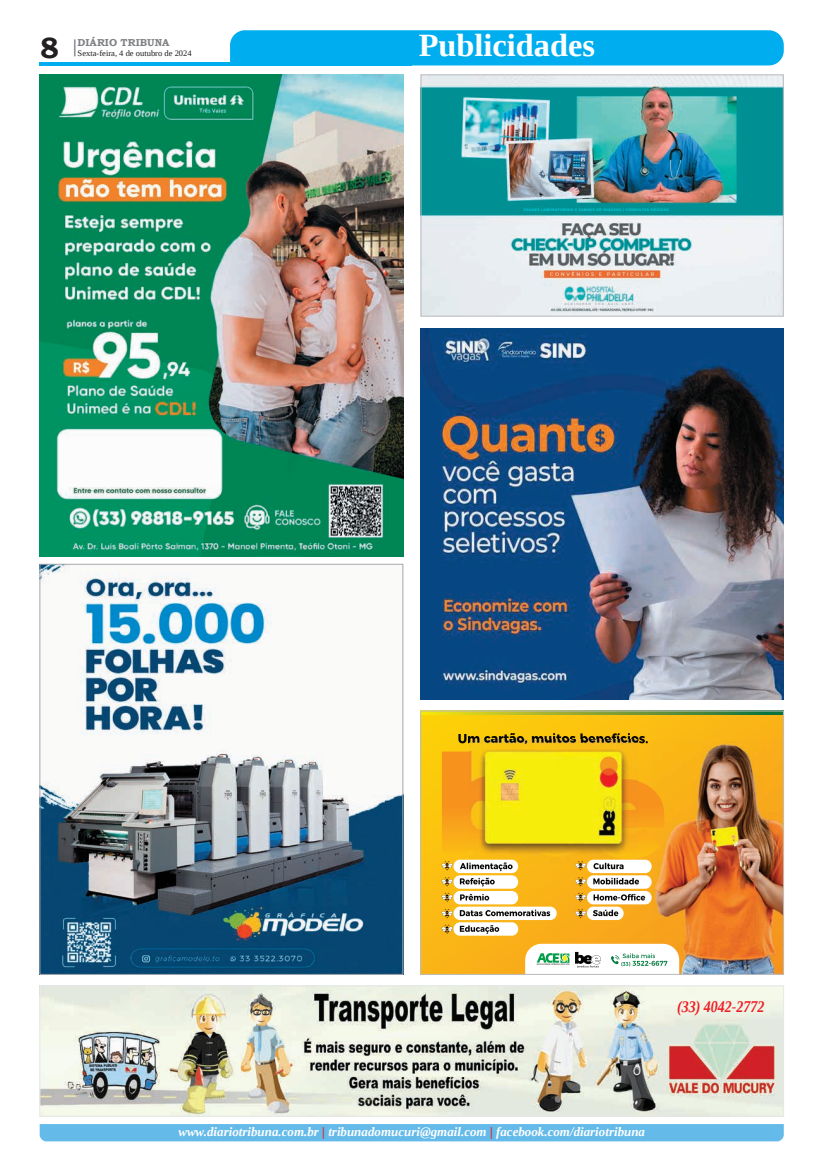
<style>
.page{position:relative;width:821px;height:1166px;background:#fff}
.page>*{position:absolute;margin:0;border:0;box-sizing:border-box;transform-origin:0 0}
.t1{font:700 32.38px "Liberation Serif";color:#fff}
.t2{font:700 29.31px "Bookman Old Style";color:#231f20}
.t3{font:italic 700 16.45px "Liberation Serif";color:#ee1d23;scale:.85 1}
.t4{font:italic 700 12.95px "Liberation Serif";color:#fff}
.t5{font:700 10.06px "Bookman Old Style";color:#808285}
.t6{font:8.4px "Liberation Serif";color:#231f20}
.s1{color:#ee1d23}
</style>
<div class="page">
<svg style="left:74px;top:39px;width:2px;height:17px"></svg>
<hr style="left:40px;top:62px;width:372px;height:3px;background:#00aeef">
<div style="left:230px;top:30px;width:554px;height:35px;background:#00aeef"></div>
<div style="left:40px;top:1124px;width:744px;height:17px;background:#64bae9"></div>
<svg style="left:423px;top:715px;width:359px;height:257px;background:#fab915"></svg>
<img style="left:652px;top:742px;width:130px;height:230px">
<svg style="left:423px;top:713px;width:359px;height:2px"></svg>
<svg style="left:458px;top:733px;width:190px;height:11px"></svg>
<img style="left:469px;top:740px;width:168px;height:11px">
<div style="left:454px;top:875px;width:64px;height:14px;background:#fff;border-radius:7px"></div>
<div style="left:454px;top:859px;width:64px;height:14px;background:#fff;border-radius:7px"></div>
<div style="left:454px;top:891px;width:64px;height:13px;background:#fff;border-radius:7px"></div>
<svg style="left:460px;top:878px;width:35px;height:8px"></svg>
<div style="left:454px;top:922px;width:64px;height:13px;background:#fff;border-radius:7px"></div>
<svg style="left:460px;top:894px;width:29px;height:6px"></svg>
<svg style="left:460px;top:925px;width:39px;height:9px"></svg>
<svg style="left:441px;top:877px;width:12px;height:9px"></svg>
<svg style="left:441px;top:893px;width:12px;height:9px"></svg>
<svg style="left:441px;top:909px;width:12px;height:9px"></svg>
<svg style="left:441px;top:924px;width:12px;height:10px"></svg>
<div style="left:454px;top:906px;width:103px;height:14px;background:#fff;border-radius:7px"></div>
<svg style="left:460px;top:909px;width:90px;height:7px"></svg>
<div style="left:587px;top:875px;width:65px;height:14px;background:#fff;border-radius:7px"></div>
<div style="left:587px;top:859px;width:65px;height:14px;background:#fff;border-radius:7px"></div>
<div style="left:587px;top:891px;width:65px;height:13px;background:#fff;border-radius:7px"></div>
<svg style="left:593px;top:878px;width:46px;height:6px"></svg>
<svg style="left:594px;top:894px;width:51px;height:6px"></svg>
<svg style="left:441px;top:751px;width:224px;height:120px;background:#edc31f"></svg>
<svg style="left:575px;top:877px;width:11px;height:9px"></svg>
<svg style="left:575px;top:893px;width:11px;height:9px"></svg>
<svg style="left:575px;top:909px;width:11px;height:9px"></svg>
<div style="left:587px;top:906px;width:37px;height:14px;background:#fff;border-radius:7px"></div>
<svg style="left:593px;top:909px;width:25px;height:7px"></svg>
<svg style="left:525px;top:944px;width:154px;height:28px"></svg>
<img style="left:42px;top:988px;width:740px;height:126px">
<div style="left:40px;top:986px;width:744px;height:130px;border:1px solid #e6e7e9"></div>
<img style="left:421px;top:328px;width:363px;height:371px">
<img style="left:42px;top:566px;width:359px;height:406px">
<div style="left:40px;top:564px;width:363px;height:410px;border:1px solid #a8a9ad"></div>
<img style="left:423px;top:76px;width:359px;height:239px">
<div style="left:421px;top:74px;width:363px;height:243px;border:1px solid #bcbdc0"></div>
<img style="left:40px;top:74px;width:363px;height:482px">
<h2 class="t2" style="left:40px;top:27px;width:21px">8</h2>
<p class="t5" style="left:78px;top:35px;width:93px">DIÁRIO TRIBUNA</p>
<p class="t6" style="left:78px;top:48px;width:116px">Sexta-feira, 4 de outubro de 2024</p>
<h1 class="t1" style="left:419px;top:24px;width:178px">Publicidades</h1>
<p class="t3" style="left:677px;top:995px;width:104px">(33) 4042-2772</p>
<p class="t4" style="left:178px;top:1123px;width:468px">www.diariotribuna.com.br <span class="s1">|</span> tribunadomucuri@gmail.com <span class="s1">|</span> facebook.com/diariotribuna</p>
</div>
